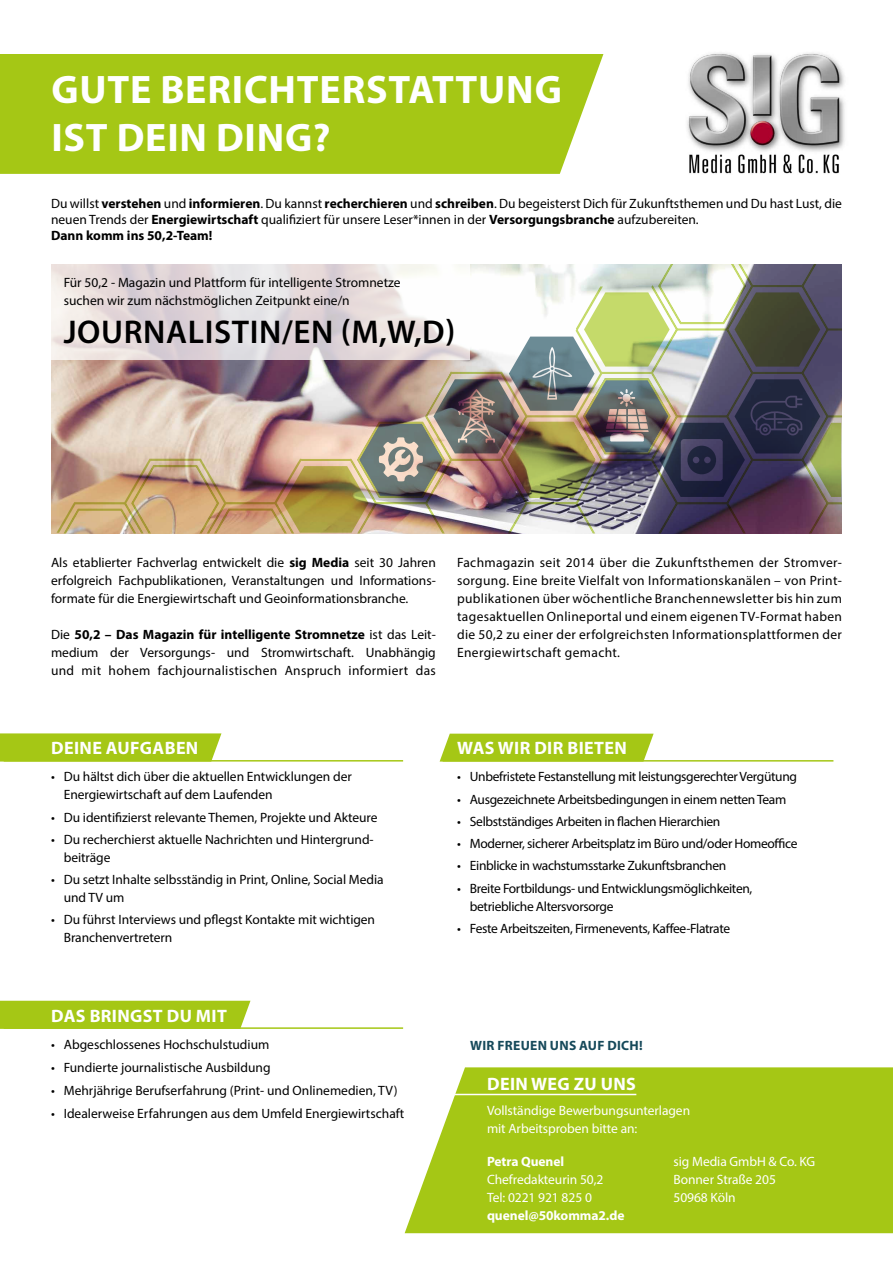
<style>
.page{position:relative;width:893px;height:1263px;background:#fff}
.page>*{position:absolute;margin:0;border:0;box-sizing:border-box;transform-origin:0 0}
.t1{font:700 39.9px/47.8px "Myriad Pro";letter-spacing:.02em;color:#fff}
.t2{font:600 33px "Myriad Pro";letter-spacing:.02em;color:#000}
.t3{font:700 18px "Myriad Pro";letter-spacing:.02em;color:#fff}
.t4{font:13.5px/18px "Myriad Pro";letter-spacing:-.005em;color:#000}
.t5{font:13.5px/18px "Myriad Pro";letter-spacing:-.025em;color:#000}
.t6{font:13.5px/18px "Myriad Pro";letter-spacing:-.005em;color:#fff}
.t7{font:700 13.5px "Myriad Pro";letter-spacing:-.005em;color:#fff}
.t8{font:700 13.5px "Myriad Pro";letter-spacing:.02em;color:#16495a}
.s1{font-weight:700}
</style>
<div class="page">
<svg style="left:405px;top:1067px;width:488px;height:166px;background:#aaca23"></svg>
<div style="left:0;top:733px;width:221px;height:28px;background:#a5c715"></div>
<div style="left:0;top:1001px;width:250px;height:28px;background:#a5c715"></div>
<div style="left:440px;top:734px;width:214px;height:27px;background:#a5c715"></div>
<hr style="left:445px;top:1094px;width:191px;height:1px;background:#fff">
<hr style="left:4px;top:760px;width:399px;height:1px;background:#a5c715">
<hr style="left:4px;top:1027px;width:399px;height:2px;background:#a5c715">
<hr style="left:443px;top:760px;width:390px;height:1px;background:#a5c715">
<svg style="left:51px;top:264px;width:11px;height:95px"></svg>
<img style="left:687px;top:53px;width:158px;height:121px">
<div style="left:0;top:54px;width:603px;height:120px;background:#a5c715"></div>
<img style="left:751px;top:533px;width:52px;height:1px">
<img style="left:601px;top:533px;width:52px;height:1px">
<svg style="left:62px;top:264px;width:780px;height:269px;background:#dad6d7"></svg>
<img style="left:57px;top:328px;width:194px;height:205px">
<img style="left:251px;top:282px;width:590px;height:251px">
<h1 class="t1" style="left:51px;top:64px;width:512px">GUTE BERICHTERSTATTUNG<br>IST DEIN DING?</h1>
<p class="t4" style="left:51px;top:195px;width:792px;line-height:16.2px">Du willst <span class="s1">verstehen</span> und <span class="s1">informieren</span>. Du kannst <span class="s1">recherchieren</span> und <span class="s1">schreiben</span>. Du begeisterst Dich für Zukunftsthemen und Du hast Lust, die neuen Trends der <span class="s1">Energiewirtschaft</span> qualifiziert für unsere Leser*innen in der <span class="s1">Versorgungsbranche</span> aufzubereiten.<br><span class="s1">Dann komm ins 50,2-Team!</span></p>
<p class="t4" style="left:64px;top:273px;width:338px">Für 50,2 - Magazin und Plattform für intelligente Stromnetze suchen wir zum nächstmöglichen Zeitpunkt eine/n</p>
<h2 class="t2" style="left:64px;top:311px;width:393px">JOURNALISTIN/EN (M,W,D)</h2>
<p class="t4" style="left:51px;top:554px;width:386px;text-align:justify">Als etablierter Fachverlag entwickelt die <span class="s1">sig Media</span> seit 30 Jahren erfolgreich Fachpublikationen, Veranstaltungen und Informations&shy;formate für die Energiewirtschaft und Geoinformationsbranche.</p>
<p class="t4" style="left:51px;top:626px;width:386px;text-align:justify">Die <span class="s1">50,2 – Das Magazin für intelligente Stromnetze</span> ist das Leit&shy;medium der Versorgungs- und Stromwirtschaft. Unabhängig und mit hohem fachjournalistischen Anspruch informiert das</p>
<p class="t4" style="left:457px;top:554px;width:386px;text-align:justify">Fachmagazin seit 2014 über die Zukunftsthemen der Stromver&shy;sorgung. Eine breite Vielfalt von Informationskanälen – von Print&shy;publikationen über wöchentliche Branchennewsletter bis hin zum tagesaktuellen Onlineportal und einem eigenen TV-Format haben die 50,2 zu einer der erfolgreichsten Informationsplattformen der Energiewirtschaft gemacht.</p>
<h3 class="t3" style="left:51px;top:736px;width:149px">DEINE AUFGABEN</h3>
<h3 class="t3" style="left:457px;top:736px;width:171px">WAS WIR DIR BIETEN</h3>
<p class="t4" style="left:64px;top:768px;width:289px;text-indent:-13px">• Du hältst dich über die aktuellen Entwicklungen der<br>Energiewirtschaft auf dem Laufenden</p>
<p class="t4" style="left:51px;top:808px;width:328px">• Du identifizierst relevante Themen, Projekte und Akteure</p>
<p class="t4" style="left:64px;top:830px;width:311px;text-indent:-13px">• Du recherchierst aktuelle Nachrichten und Hintergrund&shy;beiträge</p>
<p class="t4" style="left:64px;top:870px;width:321px;text-indent:-13px">• Du setzt Inhalte selbsständig in Print, Online, Social Media und TV um</p>
<p class="t4" style="left:64px;top:911px;width:313px;text-indent:-13px">• Du führst Interviews und pflegst Kontakte mit wichtigen<br>Branchenvertretern</p>
<h3 class="t3" style="left:51px;top:1004px;width:177px">DAS BRINGST DU MIT</h3>
<p class="t4" style="left:51px;top:1035px;width:220px">• Abgeschlossenes Hochschulstudium</p>
<p class="t4" style="left:51px;top:1058px;width:221px">• Fundierte journalistische Ausbildung</p>
<p class="t4" style="left:51px;top:1081px;width:348px">• Mehrjährige Berufserfahrung (Print- und Onlinemedien, TV)</p>
<p class="t4" style="left:51px;top:1104px;width:355px">• Idealerweise Erfahrungen aus dem Umfeld Energiewirtschaft</p>
<p class="t5" style="left:457px;top:768px;width:341px">• Unbefristete Festanstellung mit leistungsgerechter Vergütung</p>
<p class="t5" style="left:457px;top:790px;width:331px">• Ausgezeichnete Arbeitsbedingungen in einem netten Team</p>
<p class="t5" style="left:457px;top:812px;width:265px">• Selbstständiges Arbeiten in flachen Hierarchien</p>
<p class="t5" style="left:457px;top:834px;width:342px">• Moderner, sicherer Arbeitsplatz im Büro und/oder Homeoffice</p>
<p class="t5" style="left:457px;top:857px;width:271px">• Einblicke in wachstumsstarke Zukunftsbranchen</p>
<p class="t5" style="left:470px;top:879px;width:284px;text-indent:-13px">• Breite Fortbildungs- und Entwicklungsmöglichkeiten, betriebliche Altersvorsorge</p>
<p class="t5" style="left:457px;top:919px;width:275px">• Feste Arbeitszeiten, Firmenevents, Kaffee-Flatrate</p>
<p class="t8" style="left:470px;top:1037px;width:174px">WIR FREUEN UNS AUF DICH!</p>
<h3 class="t3" style="left:487px;top:1072px;width:150px">DEIN WEG ZU UNS</h3>
<p class="t6" style="left:487px;top:1101px;width:205px">Vollständige Bewerbungsunterlagen mit Arbeitsproben bitte an:</p>
<p class="t7" style="left:487px;top:1153px;width:79px">Petra Quenel</p>
<p class="t6" style="left:487px;top:1170px;width:118px">Chefredakteurin 50,2<br>Tel: 0221 921 825 0</p>
<p class="t7" style="left:487px;top:1207px;width:139px">quenel@50komma2.de</p>
<p class="t6" style="left:673px;top:1152px;width:143px">sig Media GmbH &amp; Co. KG<br>Bonner Straße 205<br>50968 Köln</p>
</div>
